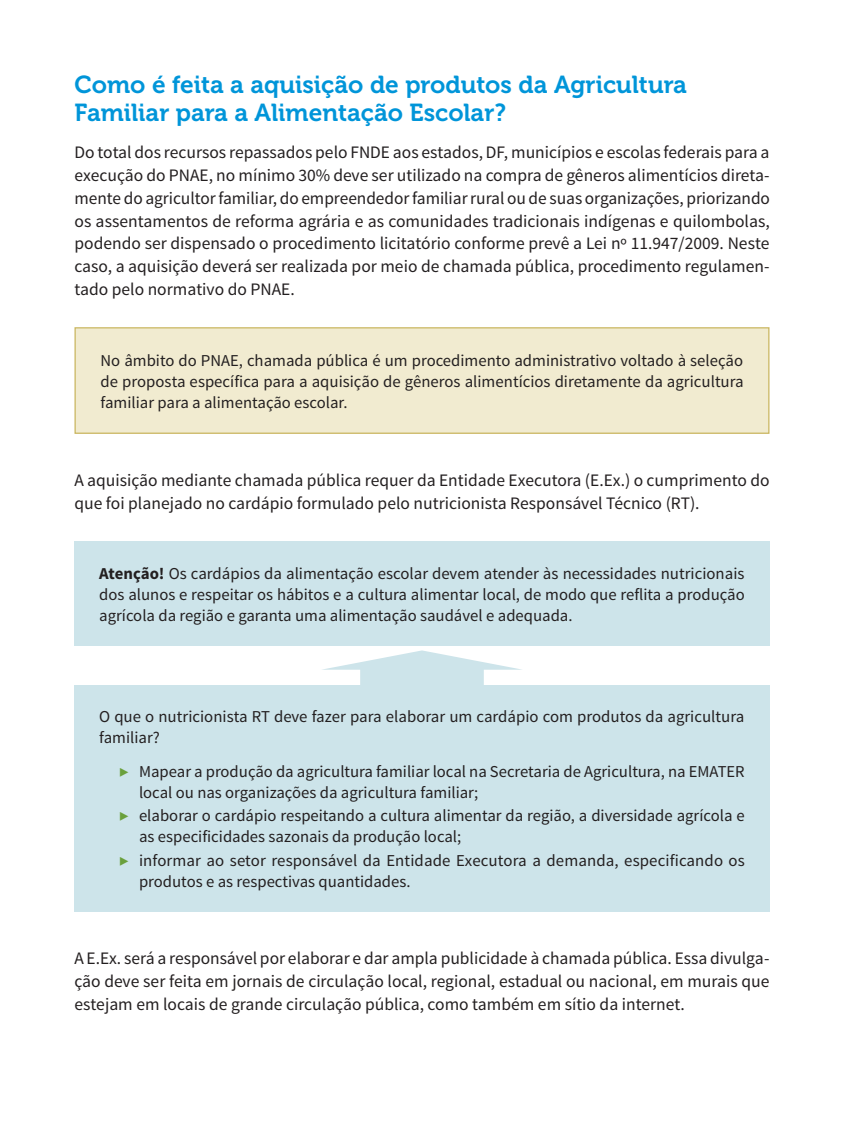
<style>
.page{position:relative;width:844px;height:1141px;background:#fff}
.page>*{position:absolute;margin:0;border:0;box-sizing:border-box;transform-origin:0 0}
.Título_2{font:24.5px/28px "Museo 700";color:#0095d9}
.Corpo_do_texto{font:17.5px/22.8px "Source Sans Pro";color:#231f20;text-align:justify}
.t1{font:16.62px/21px "Source Sans Pro";color:#231f20}
.s1{font-weight:700}
.s2{color:#6aa03c}
</style>
<div class="page">
<hr style="left:0;top:0;width:1px;height:119px;background:#0095d9">
<div style="left:75px;top:328px;width:693px;height:105px;background:#f1ebd0"></div>
<div style="left:74px;top:327px;width:695px;height:107px;border:1px solid #ccb966"></div>
<div style="left:74px;top:541px;width:695px;height:104px;background:#cde4ea"></div>
<svg style="left:322px;top:650px;width:200px;height:35px"></svg>
<div style="left:74px;top:685px;width:695px;height:227px;background:#cde4ea"></div>
<p class="Título_2" style="left:74px;top:71px;width:613px">Como é feita a aquisição de produtos da Agricultura<br>Familiar para a Alimentação Escolar?</p>
<p class="Corpo_do_texto" style="left:74px;top:142px;width:696px">Do total dos recursos repassados pelo FNDE aos estados, DF, municípios e escolas federais para a execução do PNAE, no mínimo 30% deve ser utilizado na compra de gêneros alimentícios direta&shy;mente do agricultor familiar, do empreendedor familiar rural ou de suas organizações, priorizando os assentamentos de reforma agrária e as comunidades tradicionais indígenas e quilombolas, podendo ser dispensado o procedimento licitatório conforme prevê a Lei nº 11.947/2009. Neste caso, a aquisição deverá ser realizada por meio de chamada pública, procedimento regulamen&shy;tado pelo normativo do PNAE.</p>
<p class="t1" style="left:101px;top:350px;width:644px;text-align:justify">No âmbito do PNAE, chamada pública é um procedimento administrativo voltado à seleção de proposta específica para a aquisição de gêneros alimentícios diretamente da agricultura familiar para a alimentação escolar.</p>
<p class="Corpo_do_texto" style="left:74px;top:469px;width:696px">A aquisição mediante chamada pública requer da Entidade Executora (E.Ex.) o cumprimento do que foi planejado no cardápio formulado pelo nutricionista Responsável Técnico (RT).</p>
<p class="t1" style="left:99px;top:563px;width:646px;text-align:justify"><span class="s1">Atenção!</span> Os cardápios da alimentação escolar devem atender às necessidades nutricionais dos alunos e respeitar os hábitos e a cultura alimentar local, de modo que reflita a produção agrícola da região e garanta uma alimentação saudável e adequada.</p>
<p class="t1" style="left:99px;top:707px;width:646px">O que o nutricionista RT deve fazer para elaborar um cardápio com produtos da agricultura familiar?</p>
<p class="t1" style="left:139px;top:761px;width:607px;text-indent:-20px"><span class="s2">▶</span> Mapear a produção da agricultura familiar local na Secretaria de Agricultura, na EMATER local ou nas organizações da agricultura familiar;</p>
<p class="t1" style="left:139px;top:806px;width:607px;text-indent:-20px"><span class="s2">▶</span> elaborar o cardápio respeitando a cultura alimentar da região, a diversidade agrícola e as especificidades sazonais da produção local;</p>
<p class="t1" style="left:139px;top:850px;width:607px;text-indent:-20px"><span class="s2">▶</span> informar ao setor responsável da Entidade Executora a demanda, especificando os produtos e as respectivas quantidades.</p>
<p class="Corpo_do_texto" style="left:74px;top:947px;width:696px">A E.Ex. será a responsável por elaborar e dar ampla publicidade à chamada pública. Essa divulga&shy;ção deve ser feita em jornais de circulação local, regional, estadual ou nacional, em murais que estejam em locais de grande circulação pública, como também em sítio da internet.</p>
</div>
